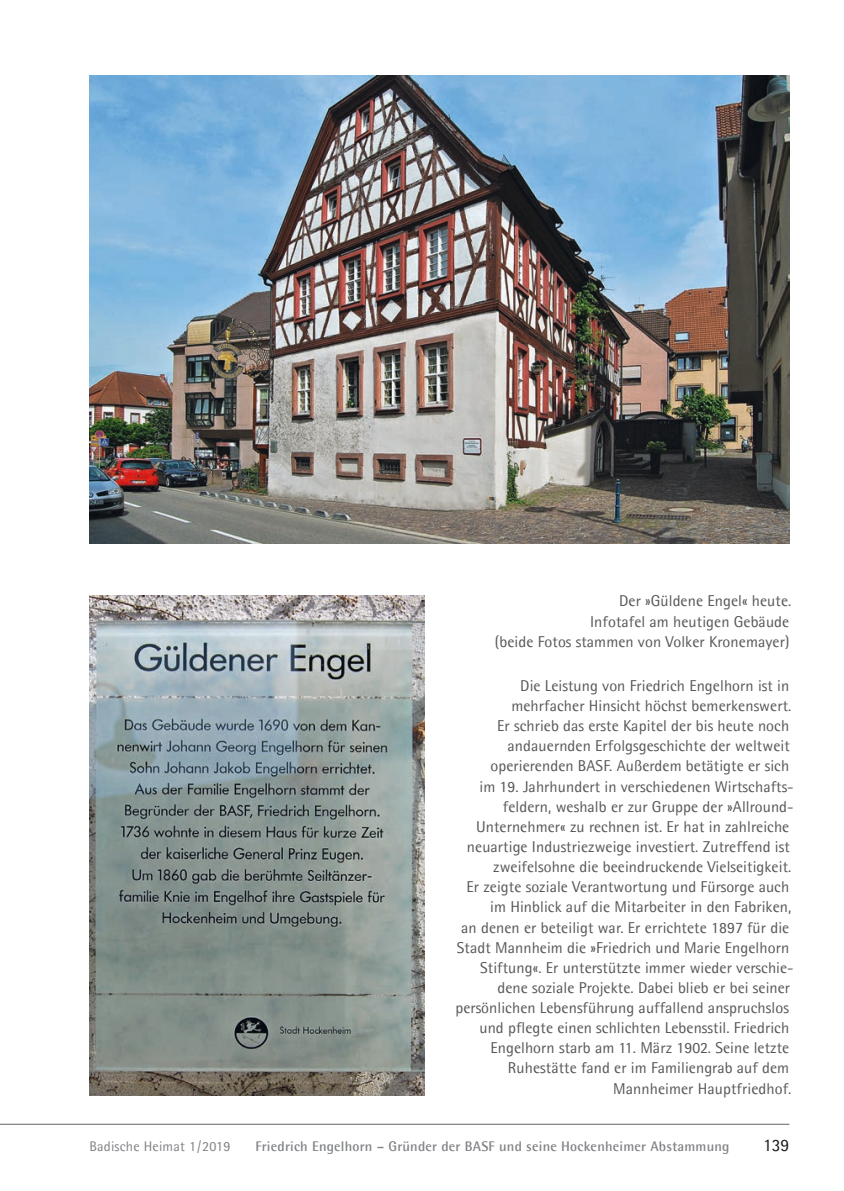
<style>
.page{position:relative;width:844px;height:1191px;background:#fff}
.page>*{position:absolute;margin:0;border:0;box-sizing:border-box;transform-origin:0 0}
.t1{font:17.5px "Agfa Rotis Semisans";color:#1d1e1f}
.t2{font:15.75px/20.1px "Agfa Rotis Semisans";letter-spacing:.005em;color:#57585a;text-align:right}
.t3{font:700 14px "Agfa Rotis Semisans";letter-spacing:.015em;color:#808285}
.t4{font:14px "Agfa Rotis Semisans";letter-spacing:.015em;color:#808285}
</style>
<div class="page">
<hr style="left:0;top:1124px;width:789px;height:1px;background:#636366">
<img style="left:89px;top:75px;width:700px;height:468px">
<img style="left:89px;top:595px;width:335px;height:500px">
<p class="t2" style="left:495px;top:591px;width:298px">Der »Güldene Engel« heute.<br>Infotafel am heutigen Gebäude<br>(beide Fotos stammen von Volker Kronemayer)</p>
<p class="t2" style="left:520px;top:675px;width:270px">Die Leistung von Friedrich Engelhorn ist in</p>
<p class="t2" style="left:511px;top:695px;width:281px">mehrfacher Hinsicht höchst bemerkenswert.</p>
<p class="t2" style="left:497px;top:715px;width:293px">Er schrieb das erste Kapitel der bis heute noch</p>
<p class="t2" style="left:507px;top:735px;width:283px">andauernden Erfolgsgeschichte der weltweit</p>
<p class="t2" style="left:490px;top:756px;width:300px">operierenden BASF. Außerdem betätigte er sich</p>
<p class="t2" style="left:479px;top:776px;width:315px">im 19. Jahrhundert in verschiedenen Wirtschafts-</p>
<p class="t2" style="left:503px;top:796px;width:292px">feldern, weshalb er zur Gruppe der »Allround-</p>
<p class="t2" style="left:476px;top:816px;width:314px">Unternehmer« zu rechnen ist. Er hat in zahlreiche</p>
<p class="t2" style="left:467px;top:836px;width:324px">neuartige Industriezweige investiert. Zutreffend ist</p>
<p class="t2" style="left:493px;top:856px;width:299px">zweifelsohne die beeindruckende Vielseitigkeit.</p>
<p class="t2" style="left:466px;top:876px;width:324px">Er zeigte soziale Verantwortung und Fürsorge auch</p>
<p class="t2" style="left:490px;top:897px;width:302px">im Hinblick auf die Mitarbeiter in den Fabriken,</p>
<p class="t2" style="left:461px;top:917px;width:329px">an denen er beteiligt war. Er errichtete 1897 für die</p>
<p class="t2" style="left:457px;top:937px;width:334px">Stadt Mannheim die »Friedrich und Marie Engelhorn</p>
<p class="t2" style="left:480px;top:957px;width:315px">Stiftung«. Er unterstützte immer wieder verschie-</p>
<p class="t2" style="left:497px;top:977px;width:294px">dene soziale Projekte. Dabei blieb er bei seiner</p>
<p class="t2" style="left:455px;top:997px;width:335px">persönlichen Lebensführung auffallend anspruchslos</p>
<p class="t2" style="left:479px;top:1017px;width:311px">und pflegte einen schlichten Lebensstil. Friedrich</p>
<p class="t2" style="left:490px;top:1037px;width:300px">Engelhorn starb am 11. März 1902. Seine letzte</p>
<p class="t2" style="left:508px;top:1058px;width:283px">Ruhestätte fand er im Familiengrab auf dem</p>
<p class="t2" style="left:613px;top:1078px;width:180px">Mannheimer Hauptfriedhof.</p>
<p class="t4" style="left:89px;top:1137px;width:142px">Badische Heimat 1 / 2019</p>
<p class="t3" style="left:255px;top:1137px;width:475px">Friedrich Engelhorn – Gründer der BASF und seine Hockenheimer Abstammung</p>
<p class="t1" style="left:762px;top:1134px;width:28px">139</p>
</div>
